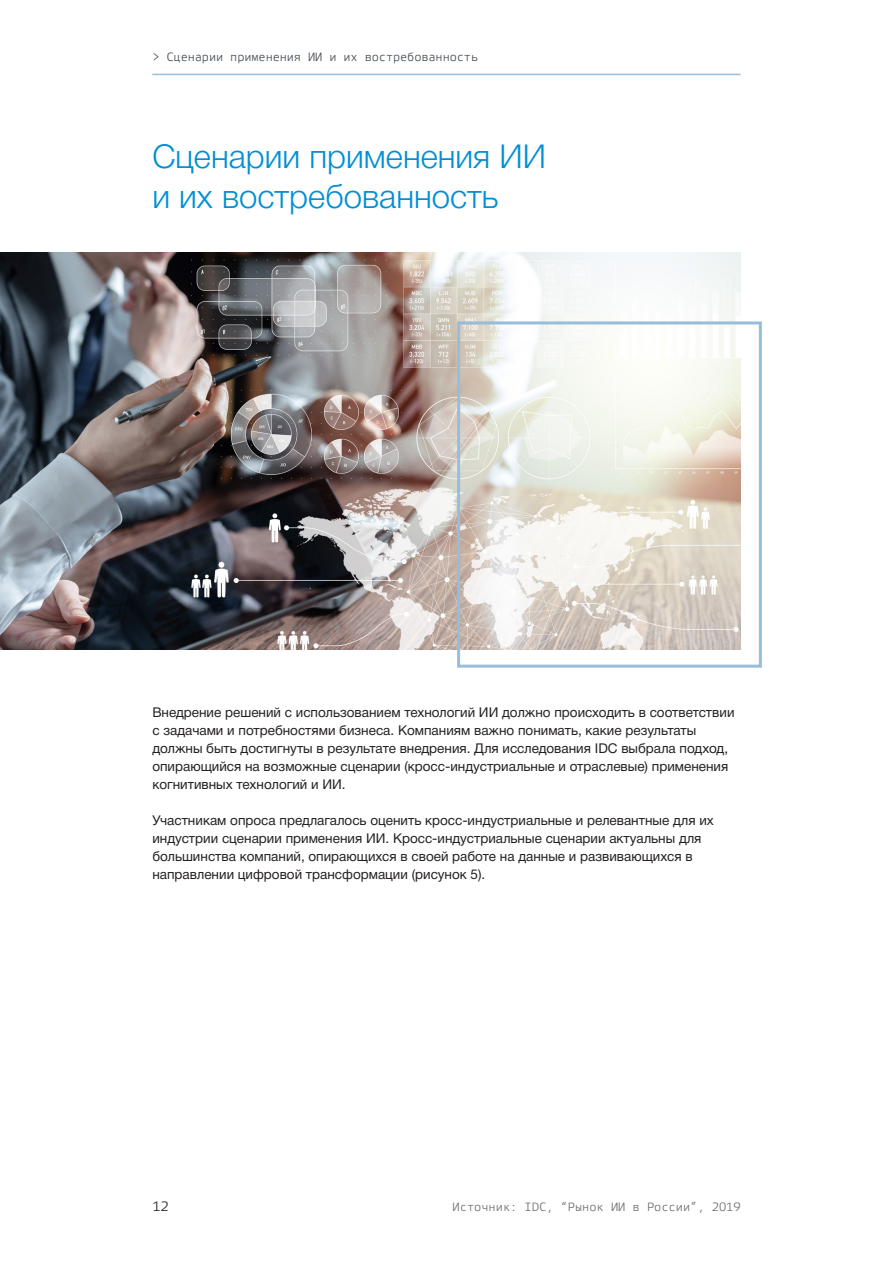
<style>
.page{position:relative;width:893px;height:1263px;background:#fff}
.page>*{position:absolute;margin:0;border:0;box-sizing:border-box;transform-origin:0 0}
.Header_2{font:300 33px/39.6px "Helvetica Neue Cyr";color:#008fd5}
.text-base{font:13.5px/18px "Helvetica Neue Cyr";color:#231f20}
.t1{font:13.5px "Etelka Monospace Pro";color:#231f20}
.colontitle-top{font:12px "Etelka Monospace Pro";letter-spacing:-.01em;color:#464b53}
.t2{font:12px "Etelka Monospace Pro";color:#6e6e6e}
</style>
<div class="page">
<hr style="left:152px;top:74px;width:589px;height:1px;background:#96bddb">
<img style="left:0;top:253px;width:741px;height:396px">
<div style="left:457px;top:321px;width:305px;height:347px;border:3px solid #96bddb"></div>
<p class="colontitle-top" style="left:152px;top:51px;width:327px">&gt; Сценарии применения ИИ и их востребованность</p>
<p class="Header_2" style="left:152px;top:137px;width:395px">Сценарии применения ИИ и их востребованность</p>
<p class="text-base" style="left:152px;top:703px;width:584px">Внедрение решений с использованием технологий ИИ должно происходить в соответствии с задачами и потребностями бизнеса. Компаниям важно понимать, какие результаты должны быть достигнуты в результате внедрения. Для исследования IDC выбрала подход, опирающийся на возможные сценарии (кросс-индустриальные и отраслевые) применения когнитивных технологий и ИИ.</p>
<p class="text-base" style="left:152px;top:811px;width:563px">Участникам опроса предлагалось оценить кросс-индустриальные и релевантные для их индустрии сценарии применения ИИ. Кросс-индустриальные сценарии актуальны для большинства компаний, опирающихся в своей работе на данные и развивающихся в направлении цифровой трансформации (рисунок 5).</p>
<p class="t1" style="left:152px;top:1199px;width:18px">12</p>
<p class="t2" style="left:453px;top:1200px;width:290px">Источник: IDC, “Рынок ИИ в России”, 2019</p>
</div>
